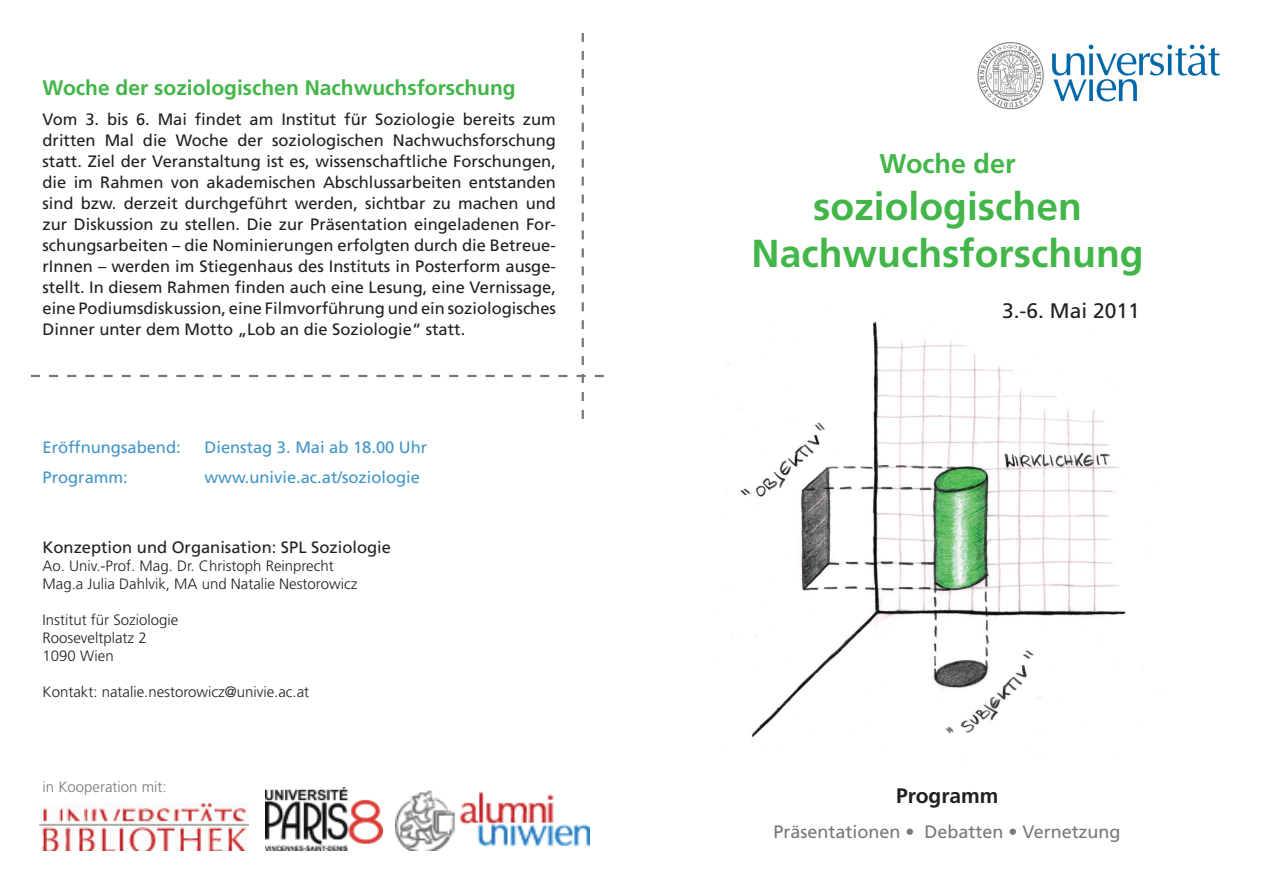
<style>
.page{position:relative;width:1263px;height:893px;background:#fff}
.page>*{position:absolute;margin:0;border:0;box-sizing:border-box;transform-origin:0 0}
.t1{font:700 39px/46.8px "Frutiger";color:#43b649;text-align:center}
.t2{font:700 27px "Frutiger";color:#43b649}
.t3{font:700 21px "Frutiger";color:#43b649}
.t4{font:21px "Frutiger";color:#231f20}
.t5{font:700 21px "Frutiger";color:#231f20}
.t6{font:18px "Frutiger";color:#76787b}
.t7{font:16.5px/21px "Frutiger";color:#231f20;text-align:justify}
.t8{font:16.5px "Frutiger";color:#4295c8}
.t9{font:300 15px/18px "Frutiger";color:#231f20}
.t10{font:300 15px "Frutiger";color:#76787b}
</style>
<div class="page">
<img style="left:396px;top:790px;width:193px;height:60px">
<img style="left:266px;top:788px;width:117px;height:62px">
<img style="left:39px;top:802px;width:210px;height:48px">
<img style="left:977px;top:43px;width:243px;height:66px">
<svg style="left:31px;top:33px;width:573px;height:386px"></svg>
<img style="left:726px;top:321px;width:422px;height:427px">
<p class="t3" style="left:43px;top:75px;width:475px">Woche der soziologischen Nachwuchsforschung</p>
<p class="t7" style="left:43px;top:108px;width:515px">Vom 3. bis 6. Mai findet am Institut für Soziologie bereits zum dritten Mal die Woche der soziologischen Nachwuchsforschung statt. Ziel der Veranstaltung ist es, wissenschaftliche Forschungen, die im Rahmen von akademischen Abschlussarbeiten entstanden sind bzw. derzeit durchgeführt werden, sichtbar zu machen und zur Diskussion zu stellen. Die zur Präsentation eingeladenen For&shy;schungsarbeiten – die Nominierungen erfolgten durch die Betreue&shy;rInnen – werden im Stiegenhaus des Instituts in Posterform ausge&shy;stellt. In diesem Rahmen finden auch eine Lesung, eine Vernissage, eine Podiumsdiskussion, eine Filmvorführung und ein soziologisches Dinner unter dem Motto „Lob an die Soziologie“ statt.</p>
<p class="t8" style="left:43px;top:437px;width:140px">Eröffnungsabend:</p>
<p class="t8" style="left:205px;top:437px;width:224px">Dienstag 3. Mai ab 18.00 Uhr</p>
<p class="t8" style="left:43px;top:467px;width:87px">Programm:</p>
<p class="t8" style="left:205px;top:467px;width:217px">www.univie.ac.at/soziologie</p>
<p class="t7" style="left:43px;top:537px;width:350px">Konzeption und Organisation: SPL Soziologie</p>
<p class="t9" style="left:43px;top:557px;width:316px">Ao. Univ.-Prof. Mag. Dr. Christoph Reinprecht<br>Mag.a Julia Dahlvik, MA und Natalie Nestorowicz</p>
<p class="t9" style="left:43px;top:611px;width:137px">Institut für Soziologie<br>Rooseveltplatz 2<br>1090 Wien</p>
<p class="t9" style="left:43px;top:683px;width:268px">Kontakt: natalie.nestorowicz@univie.ac.at</p>
<p class="t10" style="left:43px;top:778px;width:126px">in Kooperation mit:</p>
<h2 class="t2" style="left:879px;top:148px;width:138px">Woche der</h2>
<h1 class="t1" style="left:751px;top:183px;width:394px">soziologischen<br>Nachwuchsforschung</h1>
<p class="t4" style="left:1002px;top:298px;width:139px">3.-6. Mai 2011</p>
<p class="t5" style="left:896px;top:784px;width:104px">Programm</p>
<p class="t6" style="left:773px;top:821px;width:349px">Präsentationen • Debatten • Vernetzung</p>
</div>
